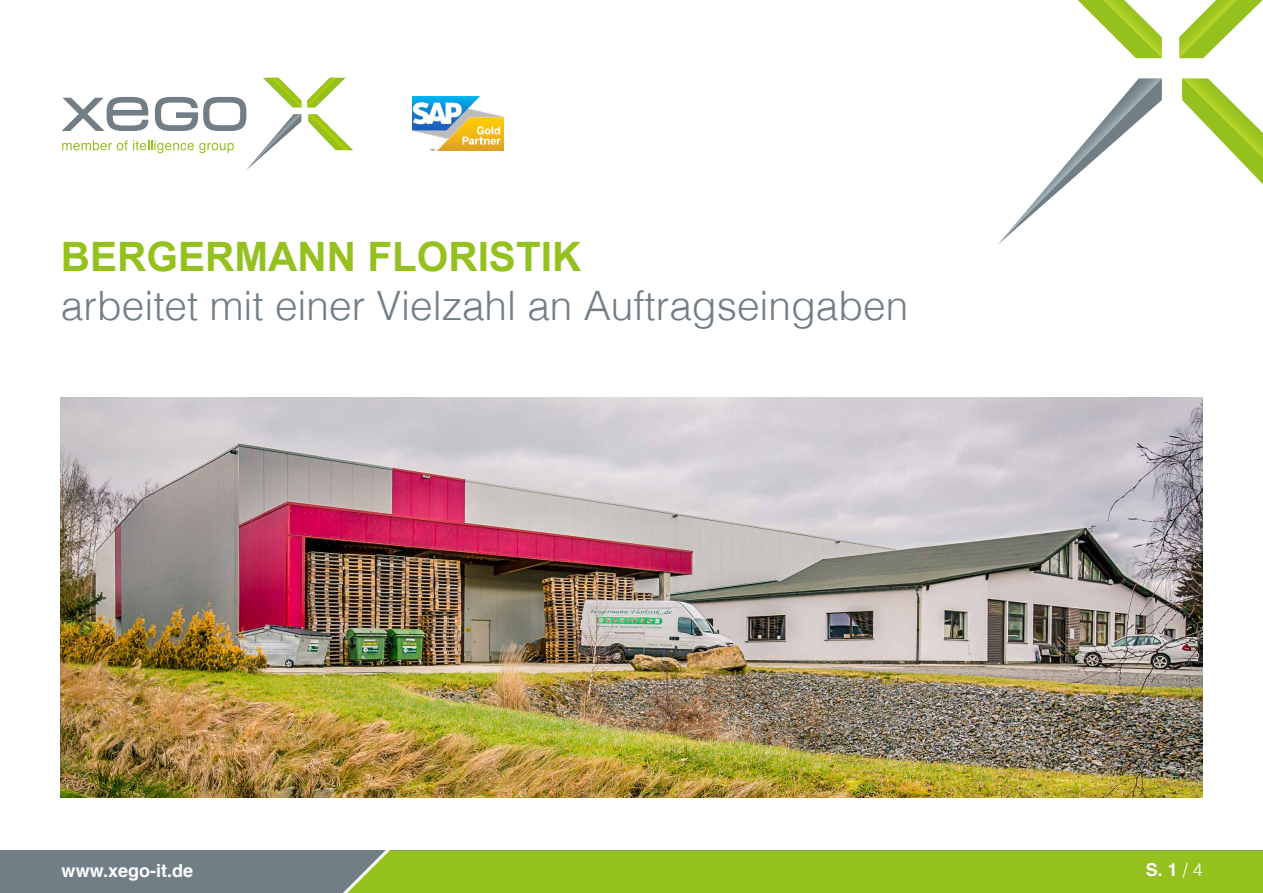
<style>
.page{position:relative;width:1263px;height:893px;background:#fff}
.page>*{position:absolute;margin:0;border:0;box-sizing:border-box;transform-origin:0 0}
.t1{font:300 40.5px "Helvetica";color:#717e86}
.t2{font:700 40.5px "Arial";color:#95c11f}
.t3{font:700 18px "Helvetica";color:#fff}
.s1{font-weight:300}
</style>
<div class="page">
<svg style="left:0;top:850px;width:1263px;height:43px;background:#8aad3e"></svg>
<svg style="left:998px;top:0;width:265px;height:244px"></svg>
<svg style="left:62px;top:78px;width:291px;height:92px"></svg>
<img style="left:412px;top:96px;width:92px;height:54px">
<img style="left:61px;top:398px;width:1142px;height:399px">
<p class="t2" style="left:61px;top:230px;width:522px">BERGERMANN FLORISTIK</p>
<p class="t1" style="left:61px;top:271px;width:849px">arbeitet mit einer Vielzahl an Auftragseingaben</p>
<p class="t3" style="left:62px;top:856px;width:133px">www.xego-it.de</p>
<p class="t3" style="left:1146px;top:855px;width:59px">S. 1 <span class="s1">/ 4</span></p>
</div>
